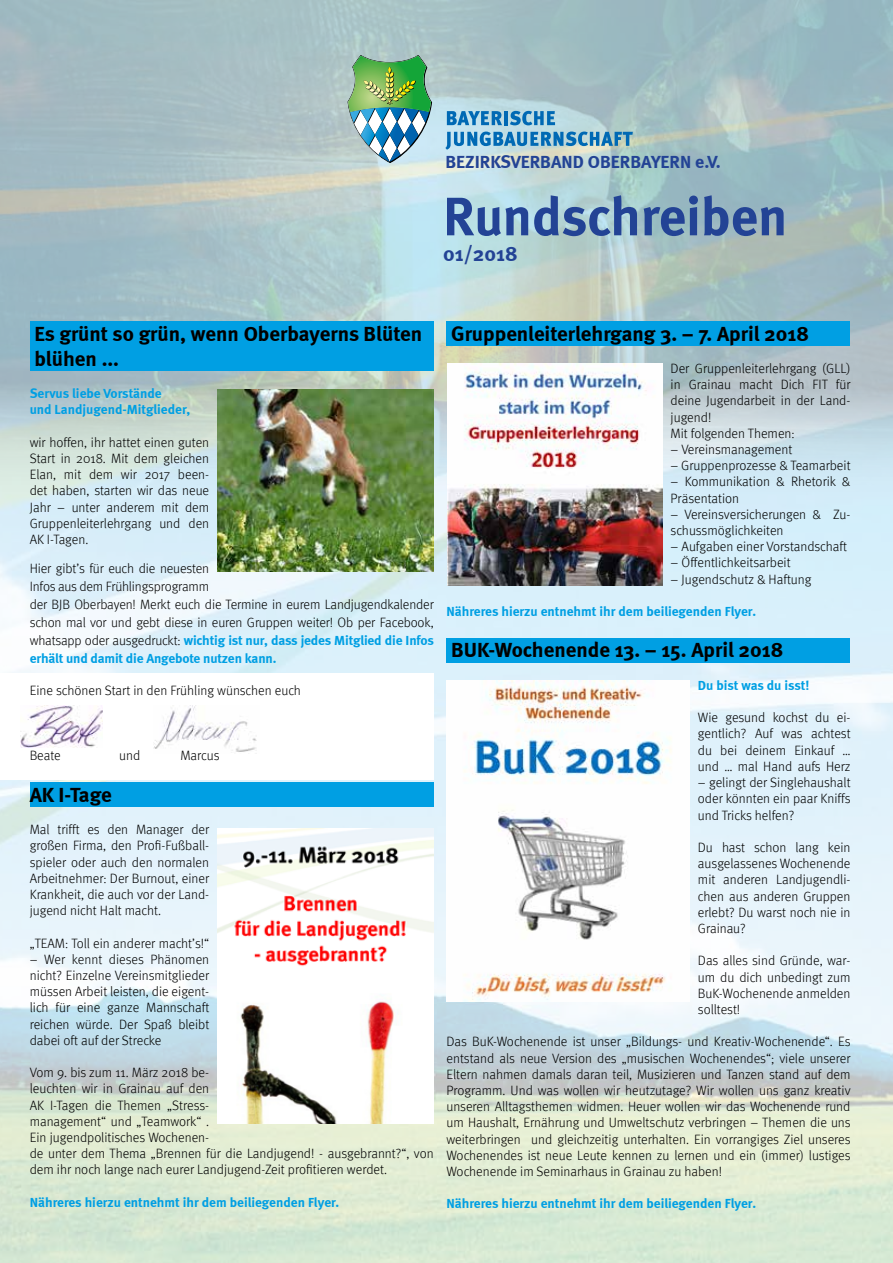
<style>
.page{position:relative;width:893px;height:1263px;background:#fff}
.page>*{position:absolute;margin:0;border:0;box-sizing:border-box;transform-origin:0 0}
.t1{font:700 54px "Meta";letter-spacing:-.005em;color:#234395}
.t2{font:700 21px/25.2px "Meta";color:#000}
.t3{font:700 21px "Meta";color:#234395}
.t4{font:700 18px "Meta";color:#234395}
.t5{font:300 13.5px/16.2px "Meta";color:#000;text-align:justify}
.t6{font:700 13.5px/16.2px "Meta";color:#009fe3}
.t7{font:13.5px/18px "Meta Bold LF";letter-spacing:-.01em;color:#009fe3}
.s1{font-family:"Meta";font-weight:300;color:#000}
</style>
<div class="page">
<img style="left:0;top:507px;width:893px;height:756px">
<div style="left:0;top:673px;width:434px;height:107px;background:#fff"></div>
<img style="left:21px;top:705px;width:81px;height:43px">
<img style="left:154px;top:705px;width:103px;height:47px">
<img style="left:0;top:0;width:893px;height:507px">
<div style="left:30px;top:321px;width:404px;height:50px;background:#009fe3"></div>
<div style="left:30px;top:782px;width:404px;height:25px;background:#009fe3"></div>
<div style="left:446px;top:321px;width:404px;height:25px;background:#009fe3"></div>
<div style="left:446px;top:638px;width:404px;height:24px;background:#009fe3"></div>
<img style="left:218px;top:828px;width:215px;height:295px">
<img style="left:448px;top:363px;width:214px;height:222px">
<img style="left:446px;top:680px;width:243px;height:321px">
<img style="left:218px;top:389px;width:216px;height:183px">
<img style="left:348px;top:55px;width:84px;height:108px">
<svg style="left:447px;top:111px;width:55px;height:14px"></svg>
<hr style="left:504px;top:111px;width:4px;height:14px;background:#0069b4">
<svg style="left:510px;top:111px;width:45px;height:14px"></svg>
<svg style="left:445px;top:132px;width:188px;height:18px"></svg>
<h3 class="t4" style="left:445px;top:151px;width:277px">BEZIRKSVERBAND OBERBAYERN e.V.</h3>
<h1 class="t1" style="left:443px;top:184px;width:346px">Rundschreiben</h1>
<h2 class="t3" style="left:443px;top:241px;width:76px">01/2018</h2>
<h2 class="t2" style="left:34px;top:320px;width:389px">Es grünt so grün, wenn Oberbayerns Blüten blühen ...</h2>
<p class="t6" style="left:30px;top:385px;width:162px">Servus liebe Vorstände<br>und Landjugend-Mitglieder,</p>
<p class="t5" style="left:30px;top:434px;width:181px">wir hoffen, ihr hattet einen guten Start in 2018. Mit dem gleichen Elan, mit dem wir 2017 been&shy;det haben, starten wir das neue Jahr – unter anderem mit dem Gruppenleiterlehrgang und den AK I-Tagen.</p>
<p class="t5" style="left:30px;top:559px;width:405px;line-height:18px;text-align:left">Hier gibt’s für euch die neuesten<br>Infos aus dem Frühlingsprogramm<br>der BJB Oberbayen! Merkt euch die Termine in eurem Landjugendkalender schon mal vor und gebt diese in euren Gruppen weiter! Ob per Facebook,</p>
<p class="t7" style="left:30px;top:631px;width:406px"><span class="s1">whatsapp oder ausgedruckt:</span> wichtig ist nur, dass jedes Mitglied die Infos erhält und damit die Angebote nutzen kann.</p>
<p class="t5" style="left:30px;top:683px;width:273px">Eine schönen Start in den Frühling wünschen euch</p>
<p class="t5" style="left:30px;top:747px;width:33px">Beate</p>
<p class="t5" style="left:119px;top:747px;width:23px">und</p>
<p class="t5" style="left:180px;top:747px;width:41px">Marcus</p>
<h2 class="t2" style="left:30px;top:781px;width:83px">AK I-Tage</h2>
<p class="t5" style="left:30px;top:821px;width:181px">Mal trifft es den Manager der großen Firma, den Profi-Fußball&shy;spieler oder auch den normalen Arbeitnehmer: Der Burnout, einer Krankheit, die auch vor der Land&shy;jugend nicht Halt macht.</p>
<p class="t5" style="left:30px;top:935px;width:181px">„TEAM: Toll ein anderer macht’s!“</p>
<p class="t5" style="left:30px;top:951px;width:181px">– Wer kennt dieses Phänomen nicht? Einzelne Vereinsmitglieder müssen Arbeit leisten, die eigent&shy;lich für eine ganze Mannschaft reichen würde. Der Spaß bleibt dabei oft auf der Strecke</p>
<p class="t5" style="left:30px;top:1064px;width:405px;text-align:left">Vom 9. bis zum 11. März 2018 be-<br>leuchten wir in Grainau auf den<br>AK I-Tagen die Themen „Stress-<br>management“ und „Teamwork“ .<br>Ein jugendpolitisches Wochenen-<br>de unter dem Thema „Brennen für die Landjugend! - ausgebrannt?“, von dem ihr noch lange nach eurer Landjugend-Zeit profitieren werdet.</p>
<p class="t6" style="left:30px;top:1194px;width:311px">Nähreres hierzu entnehmt ihr dem beiliegenden Flyer.</p>
<h2 class="t2" style="left:451px;top:320px;width:359px">Gruppenleiterlehrgang 3. – 7. April 2018</h2>
<p class="t5" style="left:671px;top:360px;width:181px;text-align:left">Der Gruppenleiterlehrgang (GLL) in Grainau macht Dich FIT für deine Jugendarbeit in der Land&shy;jugend!<br>Mit folgenden Themen:</p>
<p class="t5" style="left:671px;top:441px;width:123px">– Vereinsmanagement</p>
<p class="t5" style="left:671px;top:457px;width:181px">– Gruppenprozesse &amp; Teamarbeit</p>
<p class="t5" style="left:671px;top:474px;width:181px">– Kommunikation &amp; Rhetorik &amp;<br>Präsentation</p>
<p class="t5" style="left:671px;top:506px;width:181px">– Vereinsversicherungen &amp; Zu&shy;schussmöglichkeiten</p>
<p class="t5" style="left:671px;top:538px;width:178px">– Aufgaben einer Vorstandschaft</p>
<p class="t5" style="left:671px;top:555px;width:122px">– Öffentlichkeitsarbeit</p>
<p class="t5" style="left:671px;top:571px;width:142px">– Jugendschutz &amp; Haftung</p>
<p class="t6" style="left:446px;top:603px;width:311px">Nähreres hierzu entnehmt ihr dem beiliegenden Flyer.</p>
<h2 class="t2" style="left:451px;top:637px;width:334px">BUK-Wochenende 13. – 15. April 2018</h2>
<p class="t6" style="left:698px;top:677px;width:113px">Du bist was du isst!</p>
<p class="t5" style="left:698px;top:709px;width:154px">Wie gesund kochst du ei&shy;gentlich? Auf was achtest du bei deinem Einkauf … und … mal Hand aufs Herz</p>
<p class="t5" style="left:698px;top:774px;width:154px">– gelingt der Singlehaushalt oder könnten ein paar Kniffs und Tricks helfen?</p>
<p class="t5" style="left:698px;top:839px;width:154px">Du hast schon lang kein ausgelassenes Wochenende mit anderen Landjugendli&shy;chen aus anderen Gruppen erlebt? Du warst noch nie in Grainau?</p>
<p class="t5" style="left:698px;top:952px;width:154px">Das alles sind Gründe, war&shy;um du dich unbedingt zum BuK-Wochenende anmelden solltest!</p>
<p class="t5" style="left:446px;top:1033px;width:406px">Das BuK-Wochenende ist unser „Bildungs- und Kreativ-Wochenende“. Es entstand als neue Version des „musischen Wochenendes“; viele unserer Eltern nahmen damals daran teil, Musizieren und Tanzen stand auf dem Programm. Und was wollen wir heutzutage? Wir wollen uns ganz kreativ unseren Alltagsthemen widmen. Heuer wollen wir das Wochenende rund um Haushalt, Ernährung und Umweltschutz verbringen – Themen die uns weiterbringen und gleichzeitig unterhalten. Ein vorrangiges Ziel unseres Wochenendes ist neue Leute kennen zu lernen und ein (immer) lustiges Wochenende im Seminarhaus in Grainau zu haben!</p>
<p class="t6" style="left:446px;top:1195px;width:311px">Nähreres hierzu entnehmt ihr dem beiliegenden Flyer.</p>
</div>
